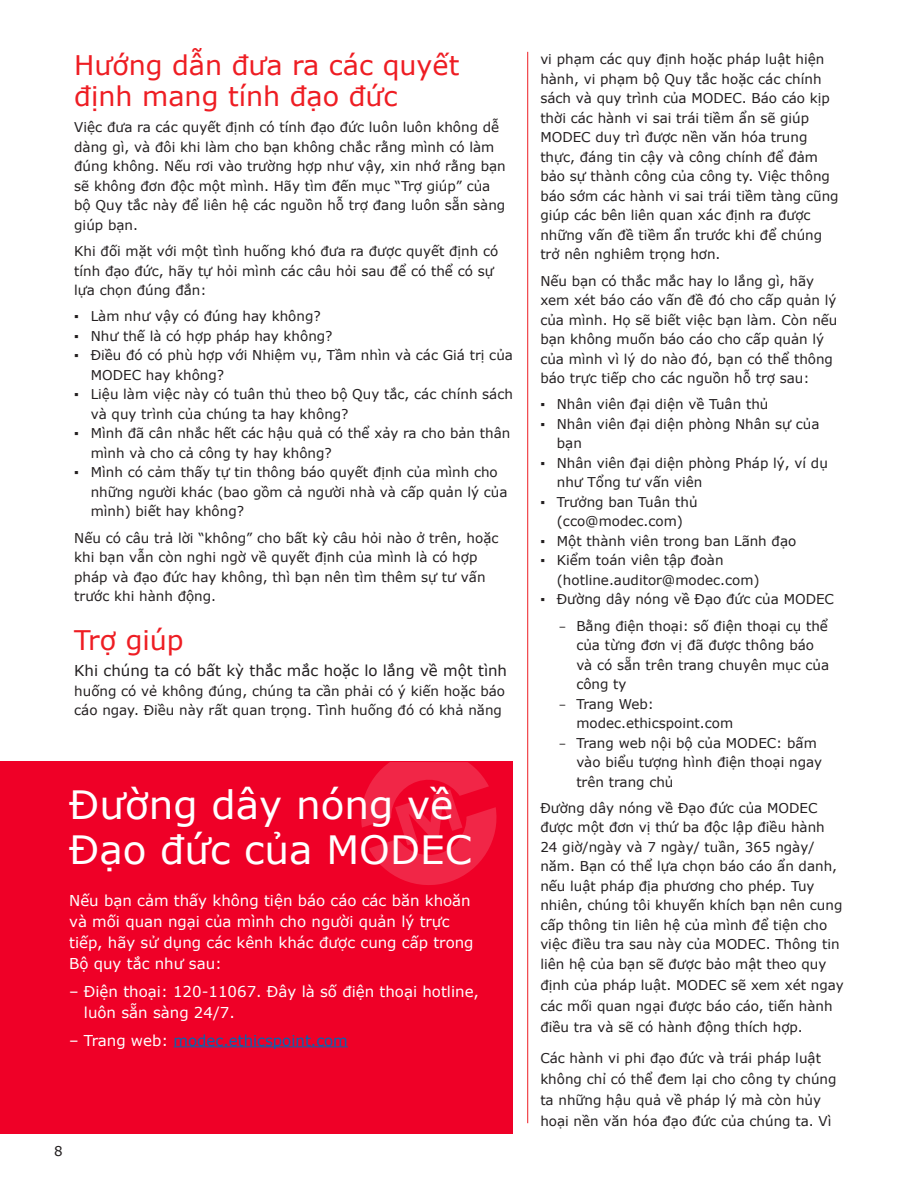
<style>
.page{position:relative;width:918px;height:1188px;background:#fff}
.page>*{position:absolute;margin:0;border:0;box-sizing:border-box;transform-origin:0 0}
.t1{font:39px/45px "Verdana";color:#fff}
.Heading_1{font:27px/31.5px "Verdana";color:#ee1d23}
.t2{font:15px/21px "Verdana";color:#fff}
.t3{font:15px "Verdana";color:#231f20}
.t4{font:15px "Verdana";color:#0166b3}
.t5{font:13.5px/19.5px "Verdana";color:#231f20}
.s1{font-family:"Arial"}
.s2{color:#fff}
.s3{font-family:"Courier New"}
</style>
<div class="page">
<hr style="left:527px;top:52px;width:1px;height:1071px;background:#ee1d23">
<div style="left:0;top:762px;width:513px;height:372px;background:#ef0027"></div>
<hr style="left:174px;top:1046px;width:174px;height:1px;background:#0166b3">
<svg style="left:361px;top:762px;width:136px;height:123px"></svg>
<p class="Heading_1" style="left:74px;top:49px;width:387px">Hướng dẫn đưa ra các quyết định mang tính đạo đức</p>
<p class="t5" style="left:74px;top:118px;width:433px">Việc đưa ra các quyết định có tính đạo đức luôn luôn không dễ dàng gì, và đôi khi làm cho bạn không chắc rằng mình có làm đúng không. Nếu rơi vào trường hợp như vậy, xin nhớ rằng bạn sẽ không đơn độc một mình. Hãy tìm đến mục “Trợ giúp” của bộ Quy tắc này để liên hệ các nguồn hỗ trợ đang luôn sẵn sàng giúp bạn.</p>
<p class="t5" style="left:74px;top:241px;width:426px">Khi đối mặt với một tình huống khó đưa ra được quyết định có tính đạo đức, hãy tự hỏi mình các câu hỏi sau để có thể có sự lựa chọn đúng đắn:</p>
<p class="t5" style="left:74px;top:307px;width:248px"><span class="s1">▪</span> Làm như vậy có đúng hay không?</p>
<p class="t5" style="left:74px;top:326px;width:260px"><span class="s1">▪</span> Như thế là có hợp pháp hay không?</p>
<p class="t5" style="left:91px;top:346px;width:424px;text-indent:-17px"><span class="s1">▪</span> Điều đó có phù hợp với Nhiệm vụ, Tầm nhìn và các Giá trị của<br>MODEC hay không?</p>
<p class="t5" style="left:91px;top:385px;width:424px;text-indent:-17px"><span class="s1">▪</span> Liệu làm việc này có tuân thủ theo bộ Quy tắc, các chính sách và quy trình của chúng ta hay không?</p>
<p class="t5" style="left:91px;top:424px;width:421px;text-indent:-17px"><span class="s1">▪</span> Mình đã cân nhắc hết các hậu quả có thể xảy ra cho bản thân mình và cho cả công ty hay không?</p>
<p class="t5" style="left:91px;top:463px;width:418px;text-indent:-17px"><span class="s1">▪</span> Mình có cảm thấy tự tin thông báo quyết định của mình cho những người khác (bao gồm cả người nhà và cấp quản lý của mình) biết hay không?</p>
<p class="t5" style="left:74px;top:528px;width:426px">Nếu có câu trả lời “không” cho bất kỳ câu hỏi nào ở trên, hoặc khi bạn vẫn còn nghi ngờ về quyết định của mình là có hợp pháp và đạo đức hay không, thì bạn nên tìm thêm sự tư vấn trước khi hành động.</p>
<p class="Heading_1" style="left:74px;top:624px;width:111px">Trợ giúp</p>
<p class="t3" style="left:74px;top:660px;width:434px">Khi chúng ta có bất kỳ thắc mắc hoặc lo lắng về một tình</p>
<p class="t5" style="left:74px;top:681px;width:432px">huống có vẻ không đúng, chúng ta cần phải có ý kiến hoặc báo cáo ngay. Điều này rất quan trọng. Tình huống đó có khả năng</p>
<p class="t1" style="left:69px;top:782px;width:404px">Đường dây nóng về<br>Đạo đức của MODEC</p>
<p class="t2" style="left:69px;top:890px;width:406px">Nếu bạn cảm thấy không tiện báo cáo các băn khoăn và mối quan ngại của mình cho người quản lý trực tiếp, hãy sử dụng các kênh khác được cung cấp trong Bộ quy tắc như sau:</p>
<p class="t2" style="left:84px;top:981px;width:397px;text-indent:-15px">– Điện thoại: 120-11067. Đây là số điện thoại hotline, luôn sẵn sàng 24/7.</p>
<p class="t4" style="left:69px;top:1030px;width:280px"><span class="s2">– Trang web:</span> modec.ethicspoint.com</p>
<p class="t5" style="left:54px;top:1141px;width:10px">8</p>
<p class="t5" style="left:540px;top:50px;width:300px">vi phạm các quy định hoặc pháp luật hiện hành, vi phạm bộ Quy tắc hoặc các chính sách và quy trình của MODEC. Báo cáo kịp thời các hành vi sai trái tiềm ẩn sẽ giúp MODEC duy trì được nền văn hóa trung thực, đáng tin cậy và công chính để đảm bảo sự thành công của công ty. Việc thông báo sớm các hành vi sai trái tiềm tàng cũng giúp các bên liên quan xác định ra được những vấn đề tiềm ẩn trước khi để chúng trở nên nghiêm trọng hơn.</p>
<p class="t5" style="left:540px;top:271px;width:299px">Nếu bạn có thắc mắc hay lo lắng gì, hãy xem xét báo cáo vấn đề đó cho cấp quản lý của mình. Họ sẽ biết việc bạn làm. Còn nếu bạn không muốn báo cáo cho cấp quản lý của mình vì lý do nào đó, bạn có thể thông báo trực tiếp cho các nguồn hỗ trợ sau:</p>
<p class="t5" style="left:540px;top:395px;width:230px"><span class="s1">▪</span> Nhân viên đại diện về Tuân thủ</p>
<p class="t5" style="left:557px;top:414px;width:264px;text-indent:-17px"><span class="s1">▪</span> Nhân viên đại diện phòng Nhân sự của bạn</p>
<p class="t5" style="left:557px;top:453px;width:273px;text-indent:-17px"><span class="s1">▪</span> Nhân viên đại diện phòng Pháp lý, ví dụ như Tổng tư vấn viên</p>
<p class="t5" style="left:540px;top:492px;width:159px;text-align:center"><span class="s1">▪</span> Trưởng ban Tuân thủ (cco@modec.com)</p>
<p class="t5" style="left:540px;top:531px;width:258px"><span class="s1">▪</span> Một thành viên trong ban Lãnh đạo</p>
<p class="t5" style="left:557px;top:551px;width:204px;text-indent:-17px"><span class="s1">▪</span> Kiểm toán viên tập đoàn (hotline.auditor@modec.com)</p>
<p class="t5" style="left:540px;top:590px;width:295px"><span class="s1">▪</span> Đường dây nóng về Đạo đức của MODEC</p>
<p class="t5" style="left:576px;top:616px;width:254px;text-indent:-18px"><span class="s3">-</span> Bằng điện thoại: số điện thoại cụ thể của từng đơn vị đã được thông báo và có sẵn trên trang chuyên mục của công ty</p>
<p class="t5" style="left:576px;top:694px;width:158px;text-indent:-18px"><span class="s3">-</span> Trang Web: modec.ethicspoint.com</p>
<p class="t5" style="left:576px;top:733px;width:247px;text-indent:-18px"><span class="s3">-</span> Trang web nội bộ của MODEC: bấm vào biểu tượng hình điện thoại ngay trên trang chủ</p>
<p class="t5" style="left:540px;top:798px;width:304px">Đường dây nóng về Đạo đức của MODEC được một đơn vị thứ ba độc lập điều hành 24 giờ/ngày và 7 ngày/ tuần, 365 ngày/ năm. Bạn có thể lựa chọn báo cáo ẩn danh, nếu luật pháp địa phương cho phép. Tuy nhiên, chúng tôi khuyến khích bạn nên cung cấp thông tin liên hệ của mình để tiện cho việc điều tra sau này của MODEC. Thông tin liên hệ của bạn sẽ được bảo mật theo quy</p>
<p class="t5" style="left:540px;top:974px;width:305px;line-height:21px">định của pháp luật. MODEC sẽ xem xét ngay các mối quan ngại được báo cáo, tiến hành điều tra và sẽ có hành động thích hợp.</p>
<p class="t5" style="left:540px;top:1047px;width:298px;line-height:21px">Các hành vi phi đạo đức và trái pháp luật không chỉ có thể đem lại cho công ty chúng ta những hậu quả về pháp lý mà còn hủy hoại nền văn hóa đạo đức của chúng ta. Vì</p>
</div>
